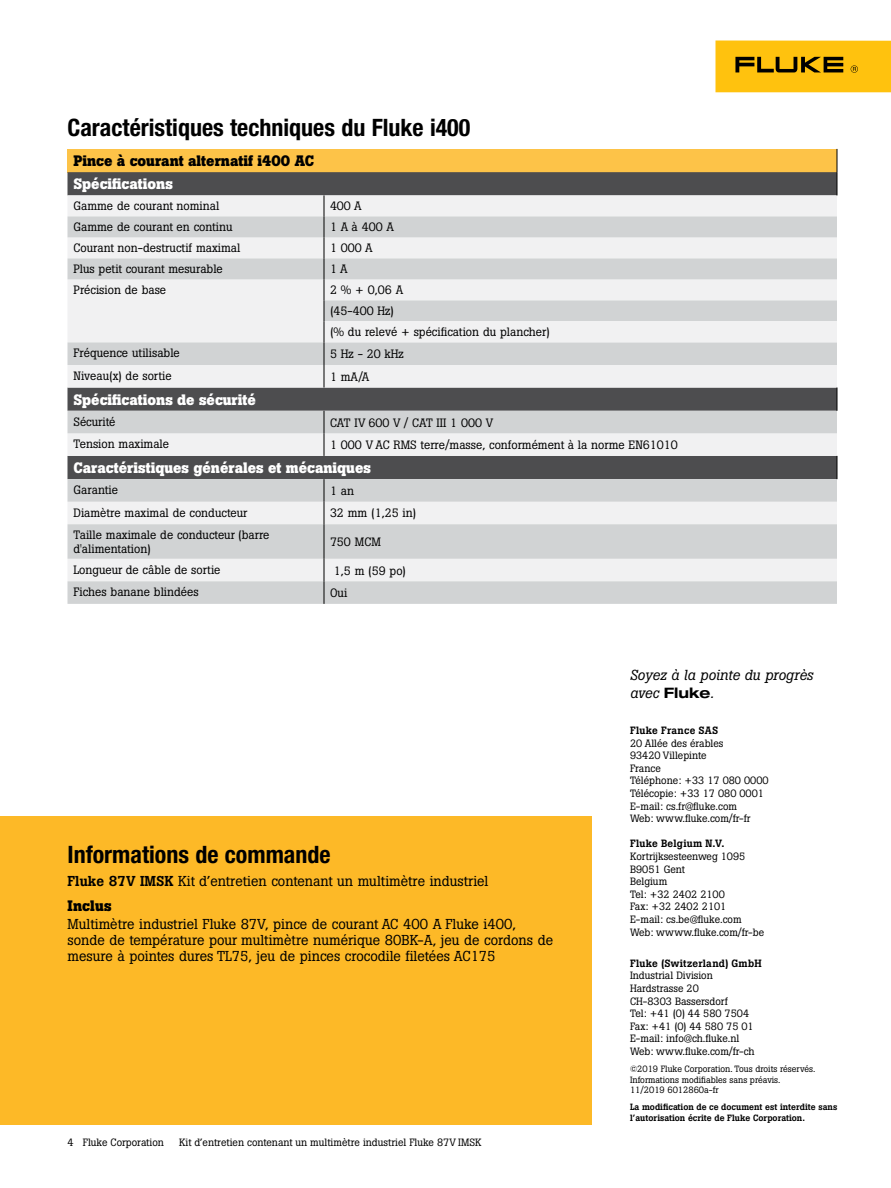
<style>
.page{position:relative;width:891px;height:1188px;background:#fff}
.page>*{position:absolute;margin:0;border:0;box-sizing:border-box;transform-origin:0 0}
.t1{font:700 condensed 24px "Helvetica Neue LT Pro";color:#000}
.t2{font:700 15px "Boton Pro";color:#fff}
.t3{font:700 15px "Boton Pro";color:#000}
.t4{font:italic 14.4px/18px "Boton Pro";color:#000}
.t5{font:14.25px/15.8px "Boton Pro";color:#000}
.t6{font:12px/21px "Boton Pro";color:#000}
.t7{font:10.5px/12.6px "Boton Pro";color:#000}
.t8{font:500 10.5px "Boton Pro";letter-spacing:.02em;color:#000}
.t9{font:9px/10.8px "Boton Pro";color:#000}
.t10{font:500 9px/10.8px "Boton Pro";color:#000}
.s1{font-weight:500}
.s2{font-family:"Helvetica Neue LT Std";font-weight:700;font-style:normal;font-stretch:expanded}
</style>
<div class="page">
<div style="left:716px;top:40px;width:175px;height:52px;background:#ffc20e"></div>
<svg style="left:735px;top:57px;width:108px;height:15px"></svg>
<svg style="left:851px;top:65px;width:7px;height:8px"></svg>
<div style="left:0;top:816px;width:591px;height:308px;background:#fdb927"></div>
<div style="left:68px;top:149px;width:769px;height:23px;background:#fdc348"></div>
<div style="left:68px;top:172px;width:769px;height:23px;background:#4d4d4f"></div>
<div style="left:325px;top:195px;width:512px;height:21px;background:#f1f1f2"></div>
<svg style="left:68px;top:216px;width:769px;height:388px;fill:#d1d3d4"></svg>
<div style="left:324px;top:321px;width:513px;height:21px;background:#f1f1f2"></div>
<svg style="left:837px;top:149px;width:1px;height:46px"></svg>
<svg style="left:68px;top:195px;width:257px;height:193px"></svg>
<svg style="left:837px;top:388px;width:1px;height:23px"></svg>
<svg style="left:324px;top:411px;width:1px;height:45px"></svg>
<svg style="left:837px;top:456px;width:1px;height:23px"></svg>
<svg style="left:324px;top:479px;width:1px;height:45px"></svg>
<hr style="left:324px;top:524px;width:1px;height:35px;background:#000">
<svg style="left:324px;top:559px;width:1px;height:45px"></svg>
<h1 class="t1" style="left:68px;top:113px;width:404px">Caractéristiques techniques du Fluke i400</h1>
<p class="t3" style="left:74px;top:151px;width:242px">Pince à courant alternatif i400 AC</p>
<p class="t2" style="left:74px;top:174px;width:101px">Spécifications</p>
<p class="t6" style="left:74px;top:196px;width:147px">Gamme de courant nominal</p>
<p class="t6" style="left:330px;top:196px;width:33px">400 A</p>
<p class="t6" style="left:74px;top:217px;width:161px">Gamme de courant en continu</p>
<p class="t6" style="left:330px;top:217px;width:66px">1 A à 400 A</p>
<p class="t6" style="left:74px;top:238px;width:168px">Courant non-destructif maximal</p>
<p class="t6" style="left:330px;top:238px;width:44px">1 000 A</p>
<p class="t6" style="left:74px;top:259px;width:151px">Plus petit courant mesurable</p>
<p class="t6" style="left:330px;top:259px;width:19px">1 A</p>
<p class="t6" style="left:74px;top:280px;width:94px">Précision de base</p>
<p class="t6" style="left:330px;top:280px;width:221px">2 % + 0,06 A<br>(45-400 Hz)<br>(% du relevé + spécification du plancher)</p>
<p class="t6" style="left:74px;top:343px;width:108px">Fréquence utilisable</p>
<p class="t6" style="left:330px;top:344px;width:75px">5 Hz - 20 kHz</p>
<p class="t6" style="left:74px;top:365px;width:100px">Niveau(x) de sortie</p>
<p class="t6" style="left:330px;top:366px;width:41px">1 mA/A</p>
<p class="t2" style="left:74px;top:390px;width:184px">Spécifications de sécurité</p>
<p class="t6" style="left:74px;top:411px;width:43px">Sécurité</p>
<p class="t6" style="left:330px;top:412px;width:165px">CAT IV 600 V / CAT III 1 000 V</p>
<p class="t6" style="left:74px;top:434px;width:97px">Tension maximale</p>
<p class="t6" style="left:330px;top:434px;width:349px">1 000 V AC RMS terre/masse, conformément à la norme EN61010</p>
<p class="t2" style="left:74px;top:458px;width:299px">Caractéristiques générales et mécaniques</p>
<p class="t6" style="left:74px;top:479px;width:46px">Garantie</p>
<p class="t6" style="left:330px;top:480px;width:26px">1 an</p>
<p class="t6" style="left:74px;top:502px;width:175px">Diamètre maximal de conducteur</p>
<p class="t6" style="left:330px;top:503px;width:88px">32 mm (1,25 in)</p>
<p class="t6" style="left:74px;top:528px;width:198px;line-height:13.5px">Taille maximale de conducteur (barre d'alimentation)</p>
<p class="t6" style="left:330px;top:531px;width:52px">750 MCM</p>
<p class="t6" style="left:74px;top:559px;width:149px">Longueur de câble de sortie</p>
<p class="t6" style="left:334px;top:560px;width:74px">1,5 m (59 po)</p>
<p class="t6" style="left:74px;top:582px;width:127px">Fiches banane blindées</p>
<p class="t6" style="left:330px;top:582px;width:19px">Oui</p>
<h1 class="t1" style="left:68px;top:840px;width:265px">Informations de commande</h1>
<p class="t5" style="left:68px;top:873px;width:422px"><span class="s1">Fluke 87V IMSK</span> Kit d’entretien contenant un multimètre industriel</p>
<p class="t3" style="left:68px;top:896px;width:46px">Inclus</p>
<p class="t5" style="left:68px;top:917px;width:487px">Multimètre industriel Fluke 87V, pince de courant AC 400 A Fluke i400, sonde de température pour multimètre numérique 80BK-A, jeu de cordons de mesure à pointes dures TL75, jeu de pinces crocodile filetées AC175</p>
<p class="t7" style="left:68px;top:1136px;width:98px">4 Fluke Corporation</p>
<p class="t7" style="left:179px;top:1136px;width:304px">Kit d’entretien contenant un multimètre industriel Fluke 87V IMSK</p>
<p class="t4" style="left:630px;top:666px;width:185px">Soyez à la pointe du progrès avec <span class="s2">Fluke</span>.</p>
<p class="t8" style="left:630px;top:724px;width:90px">Fluke France SAS</p>
<p class="t7" style="left:630px;top:737px;width:140px">20 Allée des érables<br>93420 Villepinte<br>France<br>Téléphone: +33 17 080 0000<br>Télécopie: +33 17 080 0001<br>E-mail: cs.fr@fluke.com<br>Web: www.fluke.com/fr-fr</p>
<p class="t8" style="left:630px;top:837px;width:96px">Fluke Belgium N.V.</p>
<p class="t7" style="left:630px;top:850px;width:136px">Kortrijksesteenweg 1095<br>B9051 Gent<br>Belgium<br>Tel: +32 2402 2100<br>Fax: +32 2402 2101<br>E-mail: cs.be@fluke.com<br>Web: wwww.fluke.com/fr-be</p>
<p class="t8" style="left:630px;top:956px;width:133px">Fluke (Switzerland) GmbH</p>
<p class="t7" style="left:630px;top:969px;width:126px">Industrial Division<br>Hardstrasse 20<br>CH-8303 Bassersdorf<br>Tel: +41 (0) 44 580 7504<br>Fax: +41 (0) 44 580 75 01<br>E-mail: info@ch.fluke.nl<br>Web: www.fluke.com/fr-ch</p>
<p class="t9" style="left:630px;top:1063px;width:187px">©2019 Fluke Corporation. Tous droits réservés.<br>Informations modifiables sans préavis.<br>11/2019 6012860a-fr</p>
<p class="t10" style="left:630px;top:1102px;width:209px">La modification de ce document est interdite sans l’autorisation écrite de Fluke Corporation.</p>
</div>
